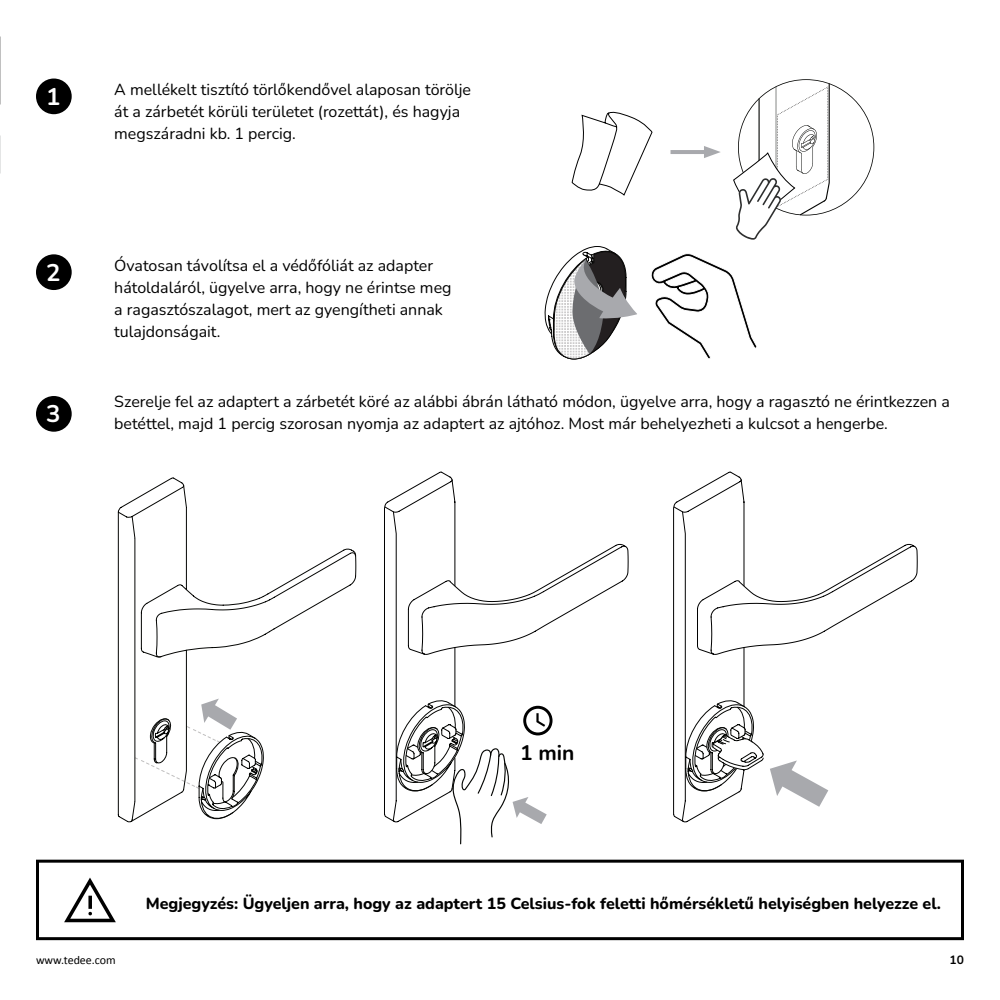
<style>
.page{position:relative;width:1000px;height:1000px;background:#fff}
.page>*{position:absolute;margin:0;border:0;box-sizing:border-box;transform-origin:0 0}
.t1{font:700 24px "Nunito";color:#fff}
.t2{font:700 21px "Nunito";color:#000}
.t3{font:16px/22px "Nunito";color:#000}
.t4{font:800 16px "Nunito";color:#000}
.t5{font:12px "Calibri";color:#000}
.t6{font:700 12px "Nunito";color:#000}
</style>
<div class="page">
<div style="left:36px;top:79px;width:36px;height:35px;background:#000;border-radius:50%"></div>
<div style="left:36px;top:254px;width:36px;height:36px;background:#000;border-radius:50%"></div>
<div style="left:36px;top:396px;width:36px;height:36px;background:#000;border-radius:50%"></div>
<svg style="left:117px;top:485px;width:239px;height:337px"></svg>
<svg style="left:170px;top:477px;width:5px;height:3px"></svg>
<svg style="left:134px;top:699px;width:130px;height:123px"></svg>
<svg style="left:673px;top:471px;width:245px;height:352px"></svg>
<svg style="left:384px;top:471px;width:245px;height:374px"></svg>
<svg style="left:651px;top:253px;width:106px;height:106px"></svg>
<svg style="left:545px;top:246px;width:92px;height:114px"></svg>
<hr style="left:671px;top:150px;width:40px;height:4px;background:#a8a9ad">
<svg style="left:704px;top:146px;width:17px;height:12px"></svg>
<svg style="left:571px;top:111px;width:82px;height:85px"></svg>
<svg style="left:736px;top:79px;width:138px;height:161px"></svg>
<div style="left:36px;top:860px;width:928px;height:80px;border:3px solid #000"></div>
<svg style="left:64px;top:878px;width:52px;height:44px"></svg>
<p class="t1" style="left:46px;top:80px;width:16px">1</p>
<p class="t1" style="left:46px;top:256px;width:16px">2</p>
<p class="t1" style="left:46px;top:397px;width:16px">3</p>
<p class="t3" style="left:114px;top:78px;width:358px">A mellékelt tisztító törlőkendővel alaposan törölje át a zárbetét körüli területet (rozettát), és hagyja megszáradni kb. 1 percig.</p>
<p class="t3" style="left:114px;top:253px;width:339px">Óvatosan távolítsa el a védőfóliát az adapter hátoldaláról, ügyelve arra, hogy ne érintse meg a ragasztószalagot, mert az gyengítheti annak tulajdonságait.</p>
<p class="t3" style="left:114px;top:390px;width:837px">Szerelje fel az adaptert a zárbetét köré az alábbi ábrán látható módon, ügyelve arra, hogy a ragasztó ne érintkezzen a betéttel, majd 1 percig szorosan nyomja az adaptert az ajtóhoz. Most már behelyezheti a kulcsot a hengerbe.</p>
<p class="t2" style="left:520px;top:738px;width:56px">1 min</p>
<p class="t4" style="left:146px;top:892px;width:797px">Megjegyzés: Ügyeljen arra, hogy az adaptert 15 Celsius-fok feletti hőmérsékletű helyiségben helyezze el.</p>
<p class="t5" style="left:36px;top:952px;width:81px">www.tedee.com</p>
<p class="t6" style="left:950px;top:952px;width:16px">10</p>
</div>
